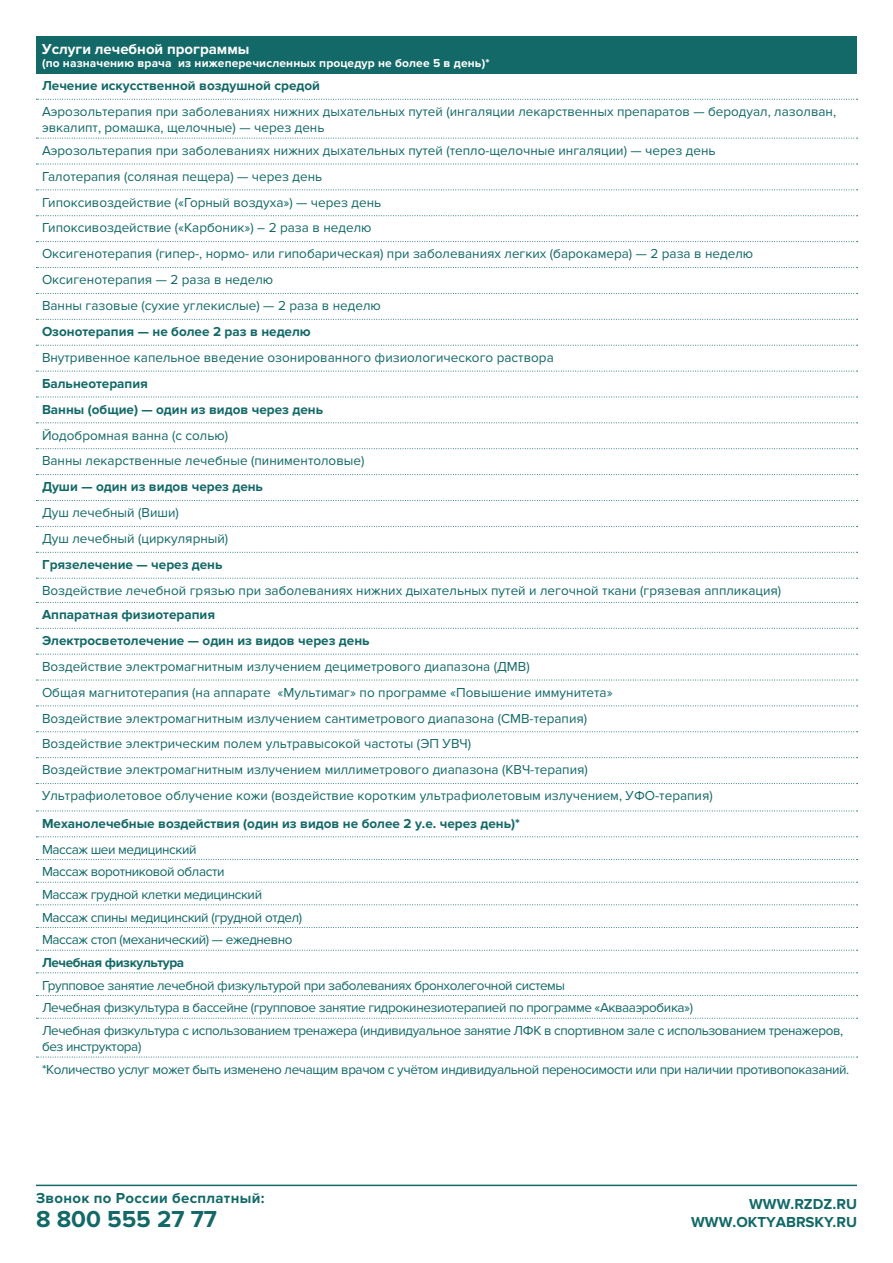
<style>
.page{position:relative;width:893px;height:1263px;background:#fff}
.page>*{position:absolute;margin:0;border:0;box-sizing:border-box;transform-origin:0 0}
.t1{font:700 24px "Proxima Nova";color:#136968}
.t2{font:700 15px "Proxima Nova";color:#136968}
.t3{font:700 15px "Proxima Nova";letter-spacing:.02em;color:#136968}
.t4{font:700 15px "Proxima Nova";color:#fff}
.t5{font:13.5px/16.2px "Proxima Nova";color:#136968}
.t6{font:13.5px/16.2px "Proxima Nova";letter-spacing:-.03em;color:#136968}
.t7{font:700 13.5px "Proxima Nova";color:#136968}
.t8{font:700 13.5px "Proxima Nova";letter-spacing:-.03em;color:#136968}
.t9{font:700 12px "Proxima Nova";letter-spacing:.01em;color:#fff}
</style>
<div class="page">
<hr style="left:36px;top:1184px;width:821px;height:2px;background:#136968">
<div style="left:36px;top:36px;width:821px;height:37px;background:#136968"></div>
<svg style="left:36px;top:654px;width:822px;height:1px"></svg>
<svg style="left:36px;top:680px;width:822px;height:1px"></svg>
<svg style="left:36px;top:705px;width:822px;height:1px"></svg>
<svg style="left:36px;top:731px;width:822px;height:1px"></svg>
<svg style="left:36px;top:757px;width:822px;height:1px"></svg>
<svg style="left:36px;top:783px;width:822px;height:1px"></svg>
<svg style="left:36px;top:810px;width:822px;height:1px"></svg>
<svg style="left:36px;top:99px;width:822px;height:1px"></svg>
<svg style="left:36px;top:138px;width:822px;height:1px"></svg>
<svg style="left:36px;top:164px;width:822px;height:1px"></svg>
<svg style="left:36px;top:189px;width:822px;height:1px"></svg>
<svg style="left:36px;top:215px;width:822px;height:1px"></svg>
<svg style="left:36px;top:241px;width:822px;height:1px"></svg>
<svg style="left:36px;top:267px;width:822px;height:1px"></svg>
<svg style="left:36px;top:293px;width:822px;height:1px"></svg>
<svg style="left:36px;top:319px;width:822px;height:1px"></svg>
<svg style="left:36px;top:345px;width:822px;height:1px"></svg>
<svg style="left:36px;top:371px;width:822px;height:1px"></svg>
<svg style="left:36px;top:397px;width:822px;height:1px"></svg>
<svg style="left:36px;top:422px;width:822px;height:1px"></svg>
<svg style="left:36px;top:448px;width:822px;height:1px"></svg>
<svg style="left:36px;top:474px;width:822px;height:1px"></svg>
<svg style="left:36px;top:500px;width:822px;height:1px"></svg>
<svg style="left:36px;top:526px;width:822px;height:1px"></svg>
<svg style="left:36px;top:552px;width:822px;height:1px"></svg>
<svg style="left:36px;top:578px;width:822px;height:1px"></svg>
<svg style="left:36px;top:602px;width:822px;height:1px"></svg>
<svg style="left:36px;top:628px;width:822px;height:1px"></svg>
<svg style="left:36px;top:836px;width:822px;height:1px"></svg>
<svg style="left:36px;top:859px;width:822px;height:1px"></svg>
<svg style="left:36px;top:882px;width:822px;height:1px"></svg>
<svg style="left:36px;top:904px;width:822px;height:1px"></svg>
<svg style="left:36px;top:927px;width:822px;height:1px"></svg>
<svg style="left:36px;top:950px;width:822px;height:1px"></svg>
<svg style="left:36px;top:972px;width:822px;height:1px"></svg>
<svg style="left:36px;top:995px;width:822px;height:1px"></svg>
<svg style="left:36px;top:1018px;width:822px;height:1px"></svg>
<svg style="left:36px;top:1057px;width:822px;height:1px"></svg>
<p class="t4" style="left:42px;top:40px;width:209px">Услуги лечебной программы</p>
<p class="t9" style="left:42px;top:56px;width:449px">(по назначению врача из нижеперечисленных процедур не более 5 в день)*</p>
<p class="t7" style="left:42px;top:78px;width:279px">Лечение искусственной воздушной средой</p>
<p class="t5" style="left:42px;top:104px;width:796px">Аэрозольтерапия при заболеваниях нижних дыхательных путей (ингаляции лекарственных препаратов — беродуал, лазолван, эвкалипт, ромашка, щелочные) — через день</p>
<p class="t5" style="left:42px;top:142px;width:675px">Аэрозольтерапия при заболеваниях нижних дыхательных путей (тепло-щелочные ингаляции) — через день</p>
<p class="t5" style="left:42px;top:168px;width:282px">Галотерапия (соляная пещера) — через день</p>
<p class="t5" style="left:42px;top:194px;width:341px">Гипоксивоздействие («Горный воздуха») — через день</p>
<p class="t5" style="left:42px;top:220px;width:331px">Гипоксивоздействие («Карбоник») – 2 раза в неделю</p>
<p class="t5" style="left:42px;top:246px;width:713px">Оксигенотерапия (гипер-, нормо- или гипобарическая) при заболеваниях легких (барокамера) — 2 раза в неделю</p>
<p class="t5" style="left:42px;top:272px;width:233px">Оксигенотерапия — 2 раза в неделю</p>
<p class="t5" style="left:42px;top:298px;width:340px">Ванны газовые (сухие углекислые) — 2 раза в неделю</p>
<p class="t7" style="left:42px;top:324px;width:270px">Озонотерапия — не более 2 раз в неделю</p>
<p class="t5" style="left:42px;top:349px;width:513px">Внутривенное капельное введение озонированного физиологического раствора</p>
<p class="t7" style="left:42px;top:375px;width:107px">Бальнеотерапия</p>
<p class="t7" style="left:42px;top:401px;width:283px">Ванны (общие) — один из видов через день</p>
<p class="t5" style="left:42px;top:427px;width:188px">Йодобромная ванна (с солью)</p>
<p class="t5" style="left:42px;top:453px;width:324px">Ванны лекарственные лечебные (пиниментоловые)</p>
<p class="t7" style="left:42px;top:479px;width:223px">Души — один из видов через день</p>
<p class="t5" style="left:42px;top:505px;width:138px">Душ лечебный (Виши)</p>
<p class="t5" style="left:42px;top:531px;width:188px">Душ лечебный (циркулярный)</p>
<p class="t7" style="left:42px;top:557px;width:182px">Грязелечение — через день</p>
<p class="t5" style="left:42px;top:582px;width:741px">Воздействие лечебной грязью при заболеваниях нижних дыхательных путей и легочной ткани (грязевая аппликация)</p>
<p class="t7" style="left:42px;top:607px;width:175px">Аппаратная физиотерапия</p>
<p class="t7" style="left:42px;top:633px;width:329px">Электросветолечение — один из видов через день</p>
<p class="t5" style="left:42px;top:658px;width:489px">Воздействие электромагнитным излучением дециметрового диапазона (ДМВ)</p>
<p class="t5" style="left:42px;top:684px;width:572px">Общая магнитотерапия (на аппарате «Мультимаг» по программе «Повышение иммунитета»</p>
<p class="t5" style="left:42px;top:710px;width:547px">Воздействие электромагнитным излучением сантиметрового диапазона (СМВ-терапия)</p>
<p class="t5" style="left:42px;top:736px;width:431px">Воздействие электрическим полем ультравысокой частоты (ЭП УВЧ)</p>
<p class="t5" style="left:42px;top:762px;width:547px">Воздействие электромагнитным излучением миллиметрового диапазона (КВЧ-терапия)</p>
<p class="t5" style="left:42px;top:788px;width:672px">Ультрафиолетовое облучение кожи (воздействие коротким ультрафиолетовым излучением, УФО-терапия)</p>
<p class="t7" style="left:42px;top:815px;width:479px">Механолечебные воздействия (один из видов не более 2 у.е. через день)*</p>
<p class="t6" style="left:42px;top:841px;width:156px">Массаж шеи медицинский</p>
<p class="t6" style="left:42px;top:864px;width:184px">Массаж воротниковой области</p>
<p class="t6" style="left:42px;top:886px;width:222px">Массаж грудной клетки медицинский</p>
<p class="t6" style="left:42px;top:909px;width:262px">Массаж спины медицинский (грудной отдел)</p>
<p class="t6" style="left:42px;top:932px;width:252px">Массаж стоп (механический) — ежедневно</p>
<p class="t8" style="left:42px;top:954px;width:144px">Лечебная физкультура</p>
<p class="t6" style="left:42px;top:977px;width:525px">Групповое занятие лечебной физкультурой при заболеваниях бронхолегочной системы</p>
<p class="t6" style="left:42px;top:1000px;width:653px">Лечебная физкультура в бассейне (групповое занятие гидрокинезиотерапией по программе «Аквааэробика»)</p>
<p class="t6" style="left:42px;top:1022px;width:803px">Лечебная физкультура с использованием тренажера (индивидуальное занятие ЛФК в спортивном зале с использованием тренажеров, без инструктора)</p>
<p class="t6" style="left:42px;top:1061px;width:809px">*Количество услуг может быть изменено лечащим врачом с учётом индивидуальной переносимости или при наличии противопоказаний.</p>
<p class="t3" style="left:36px;top:1189px;width:230px">Звонок по России бесплатный:</p>
<p class="t1" style="left:36px;top:1205px;width:182px">8 800 555 27 77</p>
<p class="t2" style="left:749px;top:1195px;width:109px">WWW.RZDZ.RU</p>
<p class="t2" style="left:691px;top:1213px;width:167px">WWW.OKTYABRSKY.RU</p>
</div>
